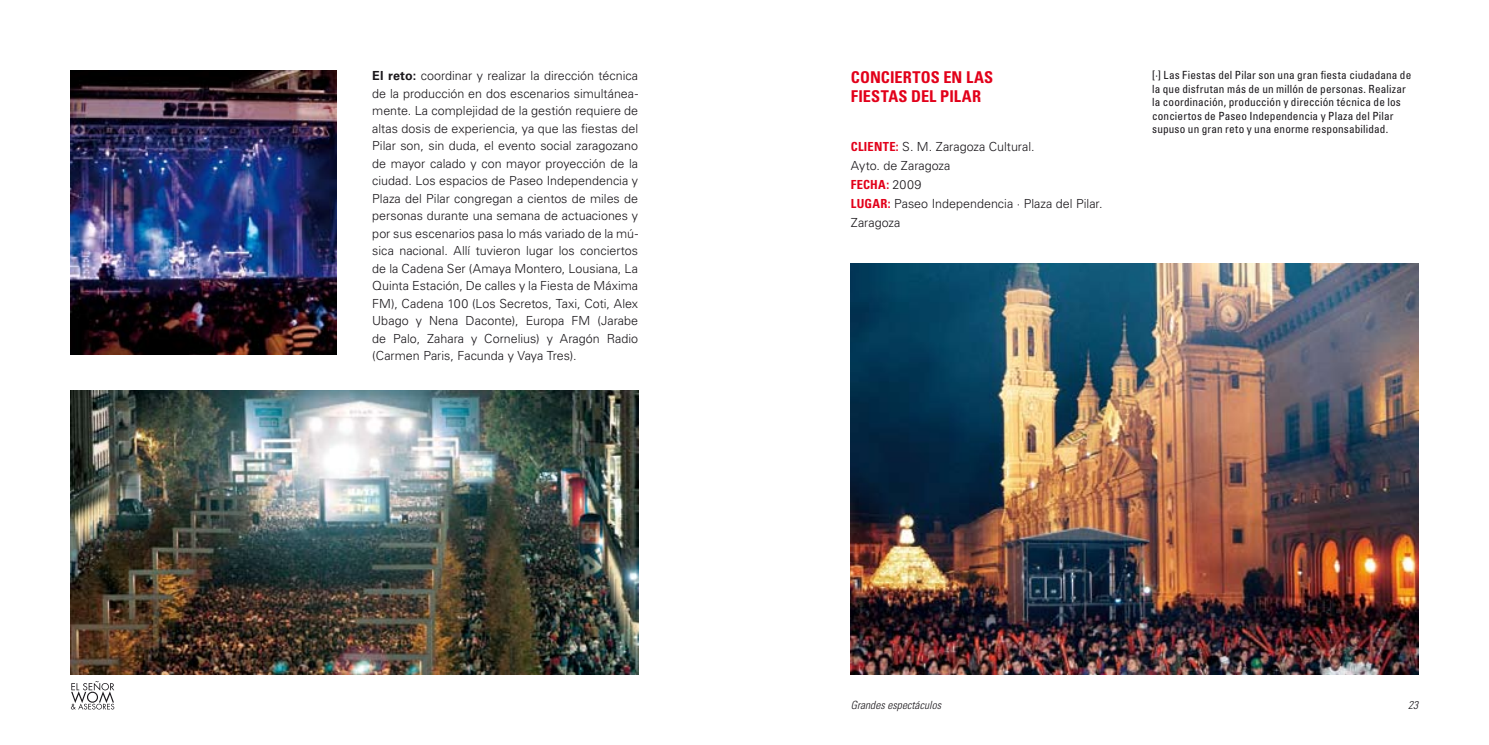
<style>
.page{position:relative;width:1489px;height:745px;background:#fff}
.page>*{position:absolute;margin:0;border:0;box-sizing:border-box;transform-origin:0 0}
.t1{font:700 condensed 16.25px/19px "Univers LT Std";letter-spacing:.01em;color:#e2001a}
.t2{font:300 12.5px/17.5px "Univers LT Std";color:#1a171b}
.t3{font:condensed 11.25px/13.5px "Univers LT Std";letter-spacing:.01em;color:#1a171b}
.t4{font:italic 300 condensed 11.25px "Univers LT Std";letter-spacing:.005em;color:#1a171b}
.s1{font-weight:700}
.s2{font-weight:700;font-stretch:condensed;color:#e2001a}
</style>
<div class="page">
<svg style="left:71px;top:681px;width:43px;height:28px"></svg>
<img style="left:71px;top:390px;width:567px;height:283px">
<img style="left:850px;top:263px;width:567px;height:410px">
<img style="left:71px;top:71px;width:266px;height:283px">
<p class="t2" style="left:372px;top:67px;width:267px;text-align:justify"><span class="s1">El reto:</span> coordinar y realizar la dirección técnica de la producción en dos escenarios simultánea&shy;mente. La complejidad de la gestión requiere de altas dosis de experiencia, ya que las fiestas del Pilar son, sin duda, el evento social zaragozano de mayor calado y con mayor proyección de la ciudad. Los espacios de Paseo Independencia y Plaza del Pilar congregan a cientos de miles de personas durante una semana de actuaciones y por sus escenarios pasa lo más variado de la mú&shy;sica nacional. Allí tuvieron lugar los conciertos de la Cadena Ser (Amaya Montero, Lousiana, La Quinta Estación, De calles y la Fiesta de Máxima FM), Cadena 100 (Los Secretos, Taxi, Coti, Alex Ubago y Nena Daconte), Europa FM (Jarabe de Palo, Zahara y Cornelius) y Aragón Radio (Carmen Paris, Facunda y Vaya Tres).</p>
<p class="t3" style="left:1152px;top:68px;width:260px">[·] Las Fiestas del Pilar son una gran fiesta ciudadana de la que disfrutan más de un millón de personas. Realizar la coordinación, producción y dirección técnica de los conciertos de Paseo Independencia y Plaza del Pilar supuso un gran reto y una enorme responsabilidad.</p>
<h1 class="t1" style="left:850px;top:67px;width:144px">CONCIERTOS EN LAS<br>FIESTAS DEL PILAR</h1>
<p class="t2" style="left:850px;top:137px;width:253px;line-height:19px"><span class="s2">CLIENTE:</span> S. M. Zaragoza Cultural.<br>Ayto. de Zaragoza<br><span class="s2">FECHA:</span> 2009<br><span class="s2">LUGAR:</span> Paseo Independencia · Plaza del Pilar.<br>Zaragoza</p>
<p class="t4" style="left:850px;top:698px;width:92px">Grandes espectáculos</p>
<p class="t4" style="left:1408px;top:698px;width:11px">23</p>
</div>
